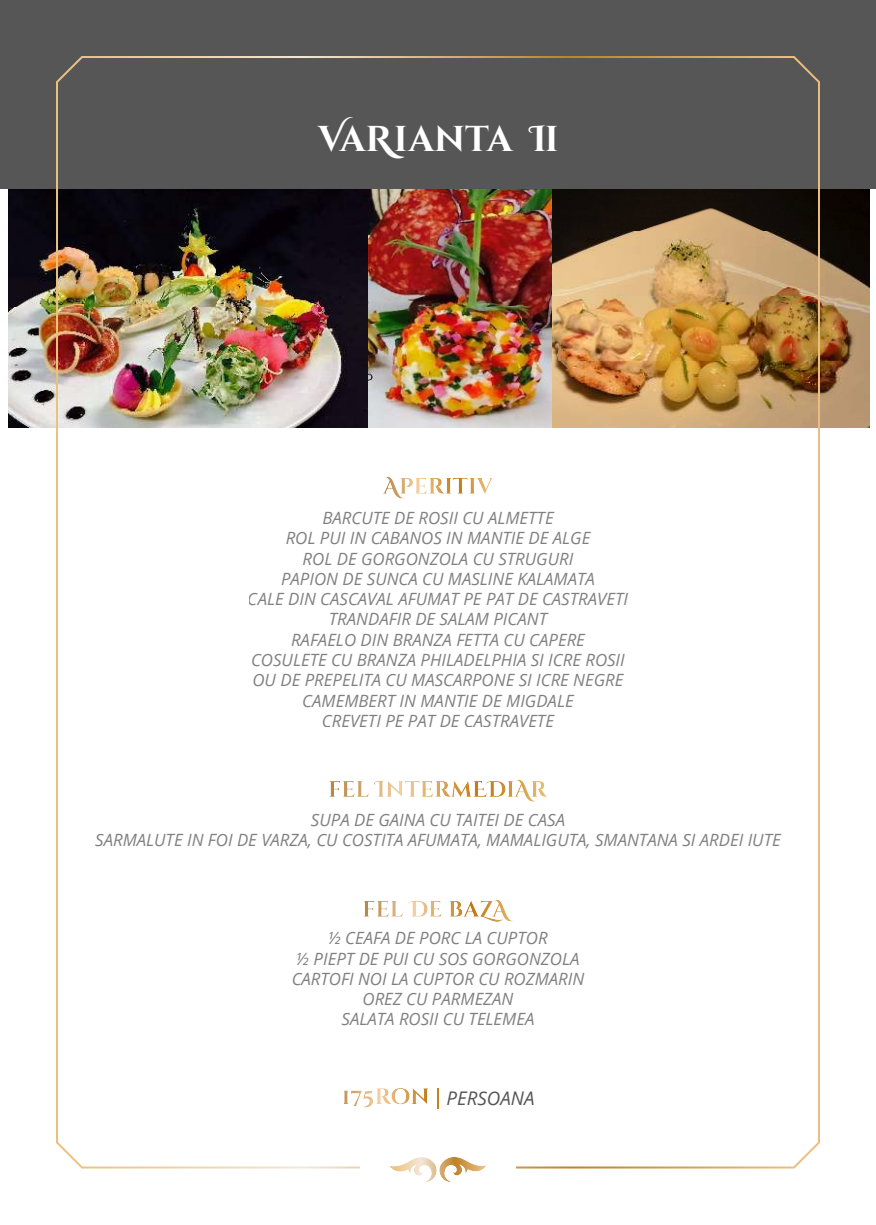
<style>
.page{position:relative;width:876px;height:1225px;background:#fff}
.page>*{position:absolute;margin:0;border:0;box-sizing:border-box;transform-origin:0 0}
.t1{font:700 35.8px "Cinzel Decorative";color:#fff}
.t2{font:italic 18.8px "Open Sans";color:#565656}
.t3{font:italic 16.8px/20.2px "Open Sans";color:#565656;text-align:center}
.s1{font-family:"Cinzel Decorative";font-weight:700;font-style:normal;font-size:22.6px;color:#fff}
</style>
<div class="page">
<img style="left:821px;top:188px;width:48px;height:239px">
<img style="left:9px;top:188px;width:45px;height:239px">
<div style="left:0;top:0;width:876px;height:188px;background:#565656"></div>
<img style="left:54px;top:56px;width:767px;height:1113px">
<div style="left:360px;top:1148px;width:155px;height:40px;background:#fff"></div>
<svg style="left:390px;top:1157px;width:96px;height:25px"></svg>
<svg style="left:382px;top:476px;width:112px;height:23px"></svg>
<svg style="left:329px;top:779px;width:219px;height:23px"></svg>
<svg style="left:363px;top:900px;width:79px;height:16px"></svg>
<svg style="left:449px;top:899px;width:65px;height:23px"></svg>
<svg style="left:343px;top:1088px;width:86px;height:19px"></svg>
<svg style="left:438px;top:1088px;width:1px;height:20px"></svg>
<h1 class="t1" style="left:318px;top:117px;width:242px">VaRianta Ii</h1>
<p class="t3" style="left:248px;top:509px;width:382px">BARCUTE DE ROSII CU ALMETTE<br>ROL PUI IN CABANOS IN MANTIE DE ALGE<br>ROL DE GORGONZOLA CU STRUGURI<br>PAPION DE SUNCA CU MASLINE KALAMATA<br>CALE DIN CASCAVAL AFUMAT PE PAT DE CASTRAVETI TRANDAFIR DE SALAM PICANT<br>RAFAELO DIN BRANZA FETTA CU CAPERE<br>COSULETE CU BRANZA PHILADELPHIA SI ICRE ROSII OU DE PREPELITA CU MASCARPONE SI ICRE NEGRE CAMEMBERT IN MANTIE DE MIGDALE<br>CREVETI PE PAT DE CASTRAVETE</p>
<p class="t3" style="left:95px;top:811px;width:687px">SUPA DE GAINA CU TAITEI DE CASA<br>SARMALUTE IN FOI DE VARZA, CU COSTITA AFUMATA, MAMALIGUTA, SMANTANA SI ARDEI IUTE</p>
<p class="t3" style="left:292px;top:929px;width:294px">½ CEAFA DE PORC LA CUPTOR<br>½ PIEPT DE PUI CU SOS GORGONZOLA<br>CARTOFI NOI LA CUPTOR CU ROZMARIN<br>OREZ CU PARMEZAN<br>SALATA ROSII CU TELEMEA</p>
<p class="t2" style="left:341px;top:1090px;width:194px"><span class="s1">175ron |</span> PERSOANA</p>
</div>
